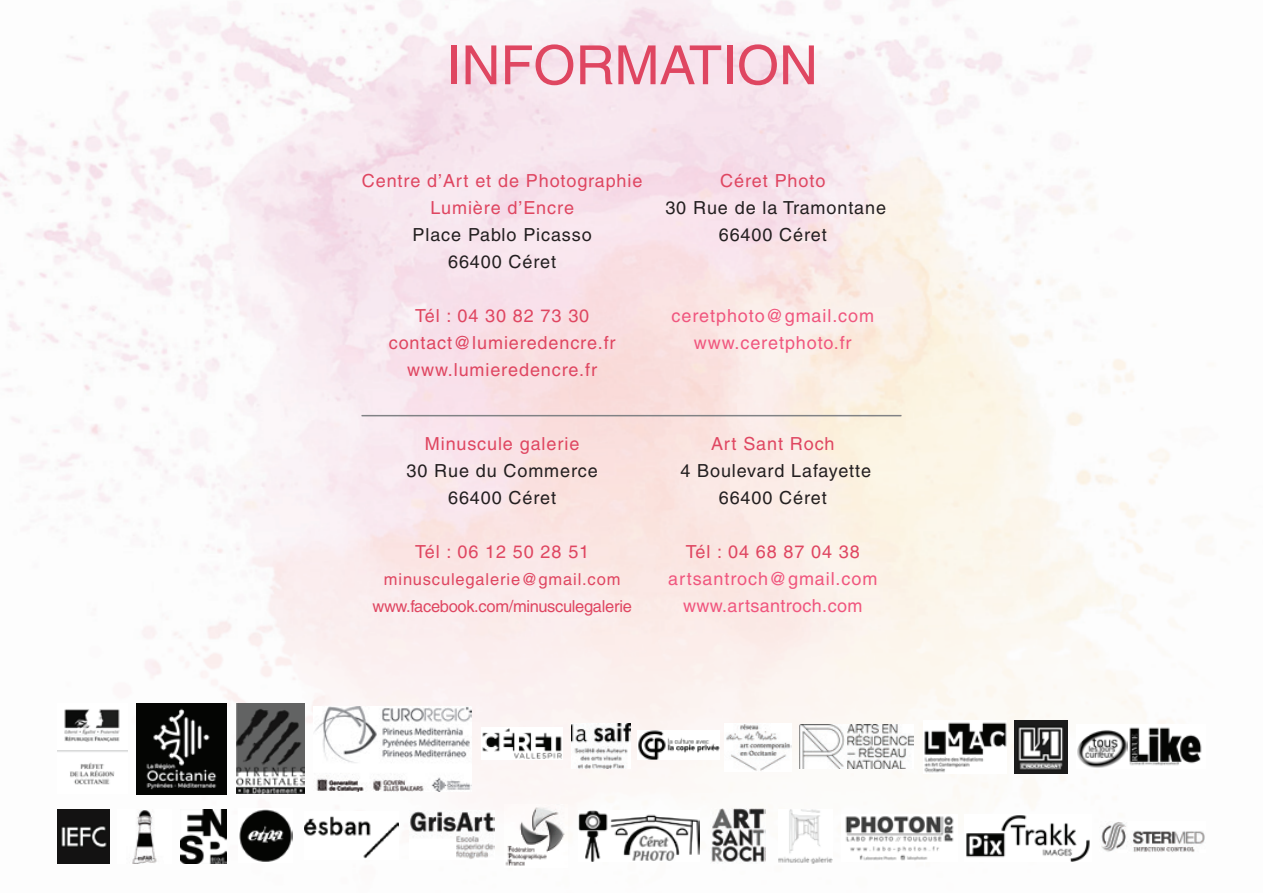
<style>
.page{position:relative;width:1263px;height:893px;background:#fff}
.page>*{position:absolute;margin:0;border:0;box-sizing:border-box;transform-origin:0 0}
.t1{font:54px "Helvetica LT";color:#df4661}
.t2{font:18px/27px "Helvetica LT";letter-spacing:.05em;color:#df4661;text-align:center}
.t3{font:18px/27px "Helvetica LT";letter-spacing:.05em;color:#231f20;text-align:center}
.t4{font:18px/27px "Helvetica LT";letter-spacing:.05em;color:#f0567e;text-align:center}
.t5{font:16.5px/27px "Helvetica LT";letter-spacing:-.02em;color:#df4661;text-align:center}
</style>
<div class="page">
<img style="left:127px;top:637px;width:347px;height:225px">
<img style="left:474px;top:629px;width:480px;height:235px">
<img style="left:954px;top:626px;width:165px;height:236px">
<img style="left:1117px;top:785px;width:2px;height:77px">
<img style="left:579px;top:811px;width:120px;height:51px">
<img style="left:841px;top:814px;width:116px;height:47px">
<img style="left:965px;top:814px;width:127px;height:47px">
<img style="left:778px;top:809px;width:54px;height:54px">
<img style="left:711px;top:809px;width:54px;height:54px">
<img style="left:505px;top:804px;width:62px;height:62px">
<img style="left:1099px;top:822px;width:106px;height:31px">
<img style="left:409px;top:811px;width:85px;height:49px">
<img style="left:181px;top:809px;width:46px;height:55px">
<img style="left:305px;top:811px;width:93px;height:49px">
<img style="left:238px;top:809px;width:54px;height:53px">
<img style="left:57px;top:809px;width:53px;height:55px">
<img style="left:127px;top:809px;width:45px;height:55px">
<hr style="left:362px;top:415px;width:539px;height:1px;background:#808285">
<img style="left:724px;top:723px;width:68px;height:49px">
<img style="left:799px;top:724px;width:114px;height:44px">
<img style="left:57px;top:709px;width:70px;height:76px">
<img style="left:136px;top:704px;width:91px;height:90px">
<img style="left:481px;top:728px;width:81px;height:31px">
<img style="left:572px;top:724px;width:59px;height:44px">
<img style="left:638px;top:730px;width:81px;height:30px">
<img style="left:1014px;top:721px;width:53px;height:53px">
<img style="left:1127px;top:727px;width:75px;height:39px">
<img style="left:236px;top:704px;width:68px;height:90px">
<img style="left:1076px;top:724px;width:51px;height:44px">
<img style="left:923px;top:721px;width:83px;height:53px">
<img style="left:314px;top:707px;width:158px;height:84px">
<h1 class="t1" style="left:446px;top:34px;width:373px">INFORMATION</h1>
<p class="t2" style="left:362px;top:167px;width:282px">Centre d’Art et de Photographie<br>Lumière d’Encre</p>
<p class="t3" style="left:413px;top:221px;width:181px">Place Pablo Picasso<br>66400 Céret</p>
<p class="t2" style="left:389px;top:302px;width:228px">Tél : 04 30 82 73 30 contact@lumieredencre.fr www.lumieredencre.fr</p>
<p class="t2" style="left:425px;top:430px;width:156px">Minuscule galerie</p>
<p class="t3" style="left:406px;top:457px;width:193px">30 Rue du Commerce<br>66400 Céret</p>
<p class="t2" style="left:415px;top:538px;width:176px">Tél : 06 12 50 28 51</p>
<p class="t5" style="left:372px;top:566px;width:261px">minusculegalerie@gmail.com www.facebook.com/minusculegalerie</p>
<p class="t2" style="left:720px;top:167px;width:107px">Céret Photo</p>
<p class="t3" style="left:665px;top:194px;width:222px">30 Rue de la Tramontane<br>66400 Céret</p>
<p class="t4" style="left:672px;top:302px;width:204px">ceretphoto@gmail.com www.ceretphoto.fr</p>
<p class="t2" style="left:711px;top:430px;width:125px">Art Sant Roch</p>
<p class="t3" style="left:680px;top:457px;width:192px">4 Boulevard Lafayette<br>66400 Céret</p>
<p class="t2" style="left:686px;top:538px;width:176px">Tél : 04 68 87 04 38</p>
<p class="t4" style="left:668px;top:565px;width:211px">artsantroch@gmail.com www.artsantroch.com</p>
</div>
